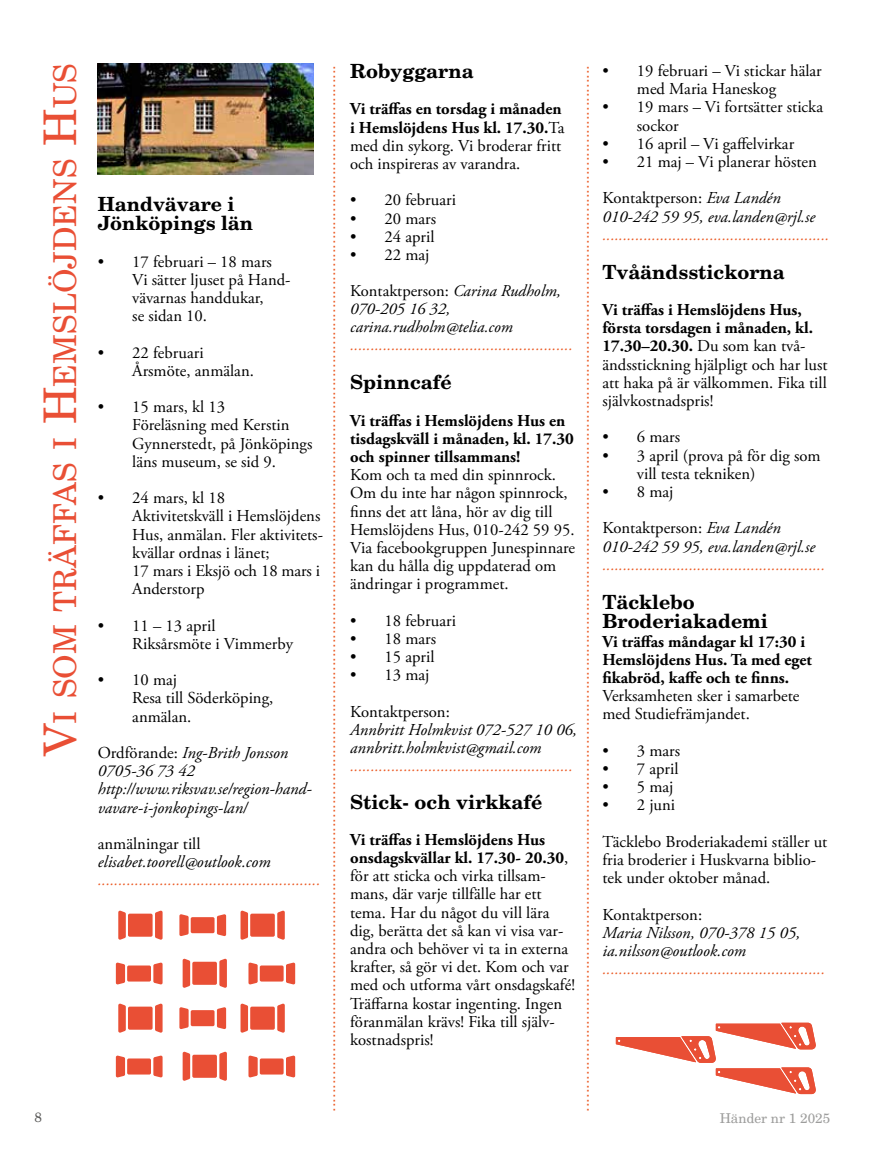
<style>
.page{position:relative;width:893px;height:1149px;background:#fff}
.page>*{position:absolute;margin:0;border:0;box-sizing:border-box;transform-origin:0 0}
.t1{font:31.5px "New Century Schlbk LT Std";color:#e94f35}
.t2{font:700 19.5px/19.5px "New Century Schlbk LT Std";color:#000}
.t3{font:16.65px/18.1px "Adobe Garamond Pro";color:#000}
.t4{font:italic 16.65px/18.1px "Adobe Garamond Pro";color:#000}
.t5{font:700 16.65px/18.1px "Adobe Garamond Pro";color:#000}
.t6{font:16.5px "Arial";color:#eb5b25}
.t7{font:italic 16.5px "Adobe Garamond Pro";color:#eb5b25}
.t8{font:italic 16.5px/18px "Adobe Garamond Pro";color:#000}
.t9{font:13.5px "New Century Schlbk LT Std";color:#9d9d9c}
.t10{font:13.5px "New Century Schlbk LT Std";color:#575756}
.s1{font-weight:700}
.s2{font-style:normal}
.s3{font-style:italic}
.s4{font-size:45px}
</style>
<div class="page">
<img style="left:98px;top:64px;width:215px;height:110px">
<div style="left:191px;top:1009px;width:24px;height:16px;background:#e94f35;border-radius:2px"></div>
<svg style="left:217px;top:1007px;width:9px;height:21px"></svg>
<svg style="left:179px;top:1007px;width:10px;height:21px"></svg>
<div style="left:127px;top:1058px;width:24px;height:16px;background:#e94f35;border-radius:2px"></div>
<svg style="left:153px;top:1055px;width:10px;height:22px"></svg>
<svg style="left:116px;top:1055px;width:9px;height:22px"></svg>
<div style="left:260px;top:1058px;width:24px;height:16px;background:#e94f35;border-radius:2px"></div>
<svg style="left:286px;top:1055px;width:9px;height:22px"></svg>
<svg style="left:248px;top:1055px;width:10px;height:22px"></svg>
<div style="left:128px;top:1006px;width:25px;height:23px;background:#e94f35;border-radius:2px"></div>
<svg style="left:155px;top:1003px;width:8px;height:29px"></svg>
<svg style="left:118px;top:1003px;width:8px;height:29px"></svg>
<div style="left:250px;top:1006px;width:25px;height:23px;background:#e94f35;border-radius:2px"></div>
<svg style="left:277px;top:1003px;width:8px;height:29px"></svg>
<svg style="left:241px;top:1003px;width:7px;height:29px"></svg>
<div style="left:192px;top:1054px;width:25px;height:23px;background:#e94f35;border-radius:2px"></div>
<svg style="left:219px;top:1051px;width:8px;height:29px"></svg>
<svg style="left:183px;top:1051px;width:7px;height:29px"></svg>
<div style="left:191px;top:916px;width:24px;height:16px;background:#e94f35;border-radius:2px"></div>
<svg style="left:217px;top:914px;width:9px;height:21px"></svg>
<svg style="left:179px;top:914px;width:10px;height:21px"></svg>
<div style="left:127px;top:965px;width:24px;height:16px;background:#e94f35;border-radius:2px"></div>
<svg style="left:153px;top:962px;width:10px;height:22px"></svg>
<svg style="left:116px;top:962px;width:9px;height:22px"></svg>
<div style="left:260px;top:965px;width:24px;height:16px;background:#e94f35;border-radius:2px"></div>
<svg style="left:286px;top:962px;width:9px;height:22px"></svg>
<svg style="left:248px;top:962px;width:10px;height:22px"></svg>
<div style="left:128px;top:913px;width:25px;height:23px;background:#e94f35;border-radius:2px"></div>
<svg style="left:155px;top:910px;width:8px;height:29px"></svg>
<svg style="left:118px;top:910px;width:8px;height:29px"></svg>
<div style="left:250px;top:913px;width:25px;height:23px;background:#e94f35;border-radius:2px"></div>
<svg style="left:277px;top:910px;width:8px;height:29px"></svg>
<svg style="left:241px;top:910px;width:7px;height:29px"></svg>
<div style="left:192px;top:961px;width:25px;height:23px;background:#e94f35;border-radius:2px"></div>
<svg style="left:219px;top:958px;width:8px;height:29px"></svg>
<svg style="left:183px;top:958px;width:7px;height:29px"></svg>
<svg style="left:616px;top:1022px;width:200px;height:71px"></svg>
<p class="t2" style="left:350px;top:61px;width:125px">Robyggarna</p>
<p class="t3" style="left:350px;top:101px;width:216px"><span class="s1">Vi träffas en torsdag i månaden i Hemslöjdens Hus kl. 17.30.</span>Ta med din sykorg. Vi broderar fritt och inspireras av varandra.</p>
<p class="t3" style="left:350px;top:191px;width:107px">• 20 februari</p>
<p class="t3" style="left:350px;top:210px;width:88px">• 20 mars</p>
<p class="t3" style="left:350px;top:228px;width:86px">• 24 april</p>
<p class="t3" style="left:350px;top:246px;width:81px">• 22 maj</p>
<p class="t8" style="left:350px;top:282px;width:212px"><span class="s2">Kontaktperson:</span> Carina Rudholm,<br>070-205 16 32, carina.rudholm@telia.com</p>
<p class="t7" style="left:350px;top:335px;width:224px">......................................................</p>
<p class="t2" style="left:350px;top:372px;width:103px">Spinncafé</p>
<p class="t5" style="left:350px;top:411px;width:225px">Vi träffas i Hemslöjdens Hus en tisdagskväll i månaden, kl. 17.30 och spinner tillsammans!</p>
<p class="t3" style="left:350px;top:466px;width:227px">Kom och ta med din spinnrock.<br>Om du inte har någon spinnrock, finns det att låna, hör av dig till<br>Hemslöjdens Hus, 010-242 59 95.<br>Via facebookgruppen Junespinnare kan du hålla dig uppdaterad om ändringar i programmet.</p>
<p class="t3" style="left:350px;top:611px;width:107px">• 18 februari</p>
<p class="t3" style="left:350px;top:630px;width:88px">• 18 mars</p>
<p class="t3" style="left:350px;top:648px;width:86px">• 15 april</p>
<p class="t3" style="left:350px;top:657px;width:101px;line-height:36.3px">• 13 maj<br>Kontaktperson:</p>
<p class="t4" style="left:350px;top:720px;width:228px">Annbritt Holmkvist 072-527 10 06, annbritt.holmkvist@gmail.com</p>
<p class="t7" style="left:350px;top:755px;width:224px">......................................................</p>
<p class="t2" style="left:350px;top:791px;width:194px">Stick- och virkkafé</p>
<p class="t3" style="left:350px;top:830px;width:226px"><span class="s1">Vi träffas i Hemslöjdens Hus onsdagskvällar kl. 17.30- 20.30</span>, för att sticka och virka tillsam&shy;mans, där varje tillfälle har ett tema. Har du något du vill lära dig, berätta det så kan vi visa var&shy;andra och behöver vi ta in externa krafter, så gör vi det. Kom och var med och utforma vårt onsdagskafé!<br>Träffarna kostar ingenting. Ingen föranmälan krävs! Fika till själv&shy;kostnadspris!</p>
<p class="t3" style="left:637px;top:62px;width:186px;text-indent:-34px">• 19 februari – Vi stickar hälar med Maria Haneskog</p>
<p class="t3" style="left:637px;top:98px;width:188px;text-indent:-34px">• 19 mars – Vi fortsätter sticka sockor</p>
<p class="t3" style="left:602px;top:135px;width:193px">• 16 april – Vi gaffelvirkar</p>
<p class="t3" style="left:602px;top:144px;width:216px;line-height:36.3px">• 21 maj – Vi planerar hösten<br>Kontaktperson: <span class="s3">Eva Landén</span></p>
<p class="t4" style="left:602px;top:207px;width:214px">010-242 59 95, eva.landen@rjl.se</p>
<p class="t7" style="left:602px;top:224px;width:228px">.......................................................</p>
<p class="t2" style="left:602px;top:262px;width:184px">Tvåändsstickorna</p>
<p class="t3" style="left:602px;top:301px;width:227px"><span class="s1">Vi träffas i Hemslöjdens Hus, första torsdagen i månaden, kl.<br>17.30–20.30.</span> Du som kan två&shy;ändsstickning hjälpligt och har lust att haka på är välkommen. Fika till självkostnadspris!</p>
<p class="t3" style="left:602px;top:428px;width:79px">• 6 mars</p>
<p class="t3" style="left:637px;top:446px;width:185px;text-indent:-34px">• 3 april (prova på för dig som vill testa tekniken)</p>
<p class="t3" style="left:602px;top:474px;width:180px;line-height:36.3px">• 8 maj<br>Kontaktperson: <span class="s3">Eva Landén</span></p>
<p class="t4" style="left:602px;top:537px;width:214px">010-242 59 95, eva.landen@rjl.se</p>
<p class="t7" style="left:602px;top:554px;width:224px">......................................................</p>
<p class="t2" style="left:602px;top:591px;width:167px">Täcklebo<br>Broderiakademi</p>
<p class="t5" style="left:602px;top:632px;width:211px">Vi träffas måndagar kl 17:30 i<br>Hemslöjdens Hus. Ta med eget fikabröd, kaffe och te finns.</p>
<p class="t3" style="left:602px;top:687px;width:199px">Verksamheten sker i samarbete med Studiefrämjandet.</p>
<p class="t3" style="left:602px;top:741px;width:79px">• 3 mars</p>
<p class="t3" style="left:602px;top:760px;width:78px">• 7 april</p>
<p class="t3" style="left:602px;top:778px;width:73px">• 5 maj</p>
<p class="t3" style="left:602px;top:787px;width:226px;line-height:36.3px">• 2 juni<br>Täcklebo Broderiakademi ställer ut</p>
<p class="t3" style="left:602px;top:851px;width:215px">fria broderier i Huskvarna biblio&shy;tek under oktober månad.</p>
<p class="t3" style="left:602px;top:905px;width:101px">Kontaktperson:</p>
<p class="t4" style="left:602px;top:923px;width:199px">Maria Nilsson, 070-378 15 05, ia.nilsson@outlook.com</p>
<p class="t7" style="left:602px;top:958px;width:224px">......................................................</p>
<h1 class="t1" style="left:46px;top:756px;width:694px;rotate:-90deg"><span class="s4">V</span>i som träffas i <span class="s4">H</span>emslöjdens <span class="s4">H</span>us</h1>
<p class="t6" style="left:318px;top:1111px;width:1047px;rotate:-90deg">....................................................................................................................................................................................................................................</p>
<p class="t6" style="left:572px;top:1111px;width:1047px;rotate:-90deg">....................................................................................................................................................................................................................................</p>
<p class="t2" style="left:98px;top:194px;width:157px">Handvävare i<br>Jönköpings län</p>
<p class="t3" style="left:132px;top:253px;width:160px;text-indent:-34px">• 17 februari – 18 mars<br>Vi sätter ljuset på Hand&shy;vävarnas handdukar,<br>se sidan 10.</p>
<p class="t3" style="left:132px;top:344px;width:123px;text-indent:-34px">• 22 februari<br>Årsmöte, anmälan.</p>
<p class="t3" style="left:132px;top:398px;width:182px;text-indent:-34px">• 15 mars, kl 13<br>Föreläsning med Kerstin<br>Gynnerstedt, på Jönköpings läns museum, se sid 9.</p>
<p class="t3" style="left:132px;top:489px;width:192px;text-indent:-34px">• 24 mars, kl 18<br>Aktivitetskväll i Hemslöjdens<br>Hus, anmälan. Fler aktivitets&shy;kvällar ordnas i länet;<br>17 mars i Eksjö och 18 mars i<br>Anderstorp</p>
<p class="t3" style="left:132px;top:616px;width:162px;text-indent:-34px">• 11 – 13 april<br>Riksårsmöte i Vimmerby</p>
<p class="t3" style="left:132px;top:671px;width:143px;text-indent:-34px">• 10 maj<br>Resa till Söderköping, anmälan.</p>
<p class="t4" style="left:98px;top:743px;width:215px"><span class="s2">Ordförande:</span> Ing-Brith Jonsson<br>0705-36 73 42 http://www.riksvav.se/region-hand&shy;vavare-i-jonkopings-lan/</p>
<p class="t3" style="left:98px;top:834px;width:104px">anmälningar till</p>
<p class="t4" style="left:98px;top:852px;width:174px">elisabet.toorell@outlook.com</p>
<p class="t7" style="left:98px;top:869px;width:224px">......................................................</p>
<p class="t10" style="left:34px;top:1108px;width:9px">8</p>
<p class="t9" style="left:720px;top:1109px;width:112px">Händer nr 1 2025</p>
</div>
